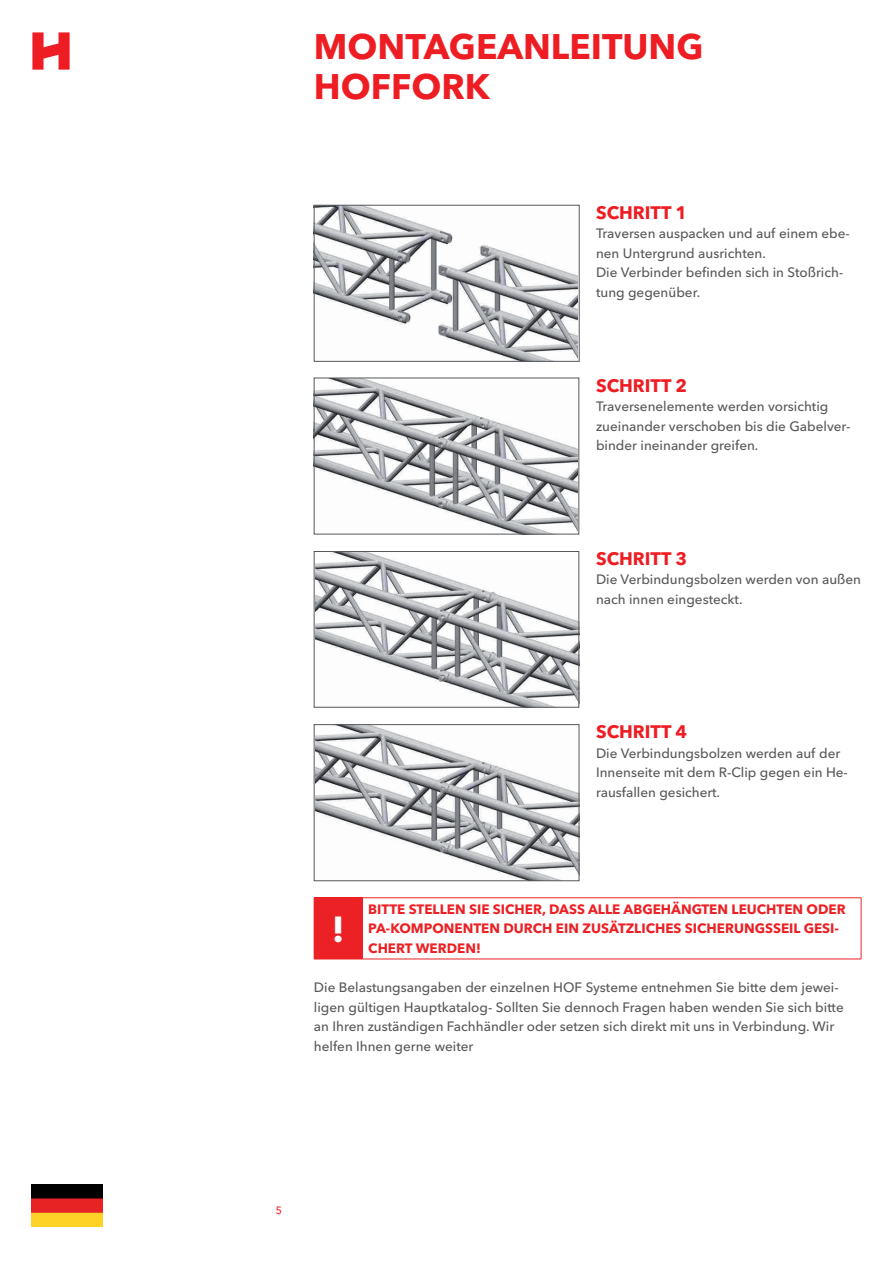
<style>
.page{position:relative;width:893px;height:1263px;background:#fff}
.page>*{position:absolute;margin:0;border:0;box-sizing:border-box;transform-origin:0 0}
.t1{font:700 36px "Avenir Next LT Pro";color:#fff}
.t2{font:700 35.25px/40.5px "Avenir Next LT Pro";color:#ee1d23}
.t3{font:700 18px "Avenir Next LT Pro";color:#ee1d23}
.t4{font:500 13.5px/19.5px "Avenir Next LT Pro";color:#57585a}
.t5{font:700 13.5px/19.5px "Avenir Next LT Pro";color:#eb2125}
</style>
<div class="page">
<svg style="left:32px;top:32px;width:38px;height:38px"></svg>
<div style="left:314px;top:898px;width:48px;height:61px;background:#eb2125"></div>
<hr style="left:314px;top:897px;width:48px;height:1px;background:#eb2125">
<hr style="left:362px;top:897px;width:499px;height:1px;background:#eb2125">
<hr style="left:362px;top:898px;width:1px;height:61px;background:#eb2125">
<hr style="left:861px;top:898px;width:1px;height:61px;background:#eb2125">
<hr style="left:314px;top:959px;width:48px;height:1px;background:#eb2125">
<hr style="left:362px;top:959px;width:499px;height:1px;background:#eb2125">
<img style="left:32px;top:1184px;width:71px;height:43px">
<img style="left:316px;top:207px;width:261px;height:152px">
<div style="left:314px;top:205px;width:265px;height:156px;border:1px solid #54575c"></div>
<img style="left:316px;top:380px;width:261px;height:152px">
<div style="left:314px;top:378px;width:265px;height:156px;border:1px solid #57585a"></div>
<img style="left:316px;top:553px;width:261px;height:152px">
<div style="left:314px;top:551px;width:265px;height:156px;border:1px solid #57585a"></div>
<img style="left:316px;top:726px;width:261px;height:153px">
<div style="left:314px;top:724px;width:265px;height:157px;border:1px solid #57585a"></div>
<h2 class="t2" style="left:314px;top:26px;width:387px">MONTAG EANLEITUNG<br>HOFFORK</h2>
<h3 class="t3" style="left:596px;top:201px;width:13px">SCH</h3>
<h3 class="t3" style="left:633px;top:201px;width:56px">RITT 1</h3>
<p class="t4" style="left:596px;top:224px;width:255px">Traversen auspacken und auf einem ebe&shy;nen Untergrund ausrichten.<br>Die Verbinder befinden sich in Stoßrich&shy;tung gegenüber.</p>
<h3 class="t3" style="left:596px;top:374px;width:13px">SCH</h3>
<h3 class="t3" style="left:633px;top:374px;width:56px">RITT 2</h3>
<p class="t4" style="left:596px;top:397px;width:256px">Traversenelemente werden vorsichtig zueinander verschoben bis die Gabelver&shy;binder ineinander greifen.</p>
<h3 class="t3" style="left:596px;top:548px;width:13px">SCH</h3>
<h3 class="t3" style="left:633px;top:548px;width:56px">RITT 3</h3>
<p class="t4" style="left:596px;top:570px;width:267px">Die Verbindungsbolzen werden von außen nach innen eingesteckt.</p>
<h3 class="t3" style="left:596px;top:721px;width:13px">SCH</h3>
<h3 class="t3" style="left:633px;top:721px;width:56px">RITT 4</h3>
<p class="t4" style="left:596px;top:743px;width:253px">Die Verbindungsbolzen werden auf der<br>Innenseite mit dem R-Clip gegen ein He&shy;rausfallen gesichert.</p>
<p class="t5" style="left:368px;top:899px;width:479px;text-indent:284px">EHÄNGTEN LEUCHTEN ODER<br>PA-KOM PONENTEN DURCH EIN ZUSÄTZLICH ES SICH ERUNGSSEIL GESI-<br>CH ERT WERDEN!</p>
<p class="t4" style="left:314px;top:978px;width:531px">Die Belastungsangaben der einzelnen HOF Systeme entnehmen Sie bitte dem jewei&shy;ligen gültigen Hauptkatalog- Sollten Sie dennoch Fragen haben wenden Sie sich bitte an Ihren zuständigen Fachhändler oder setzen sich direkt mit uns in Verbindung. Wir helfen Ihnen gerne weiter</p>
<p class="t5" style="left:368px;top:899px;width:266px">BITTE STELLEN SIE SICH ER, DASS ALLE ABG</p>
<h1 class="t1" style="left:332px;top:907px;width:14px">!</h1>
</div>
